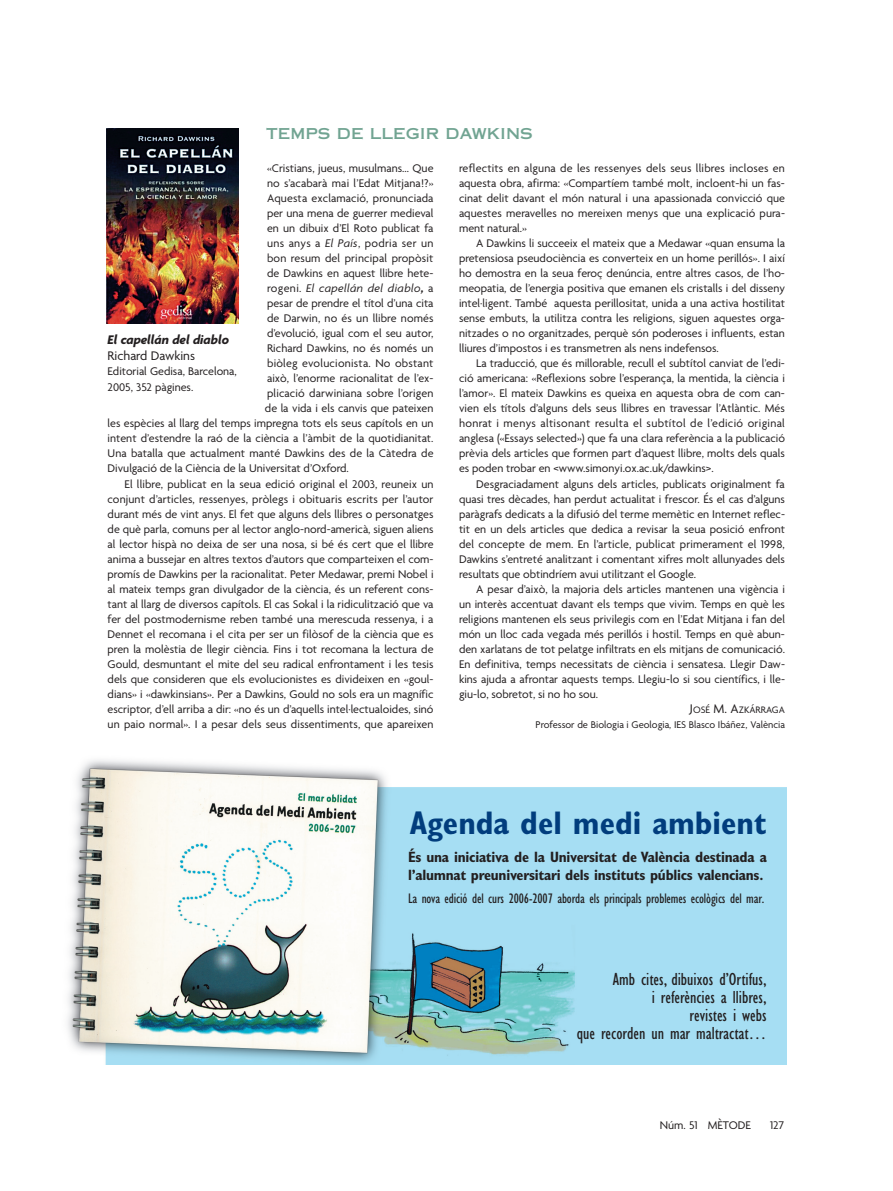
<style>
.page{position:relative;width:893px;height:1191px;background:#fff}
.page>*{position:absolute;margin:0;border:0;box-sizing:border-box;transform-origin:0 0}
.t1{font:700 condensed 32.85px "Gill Sans";color:#013d7d}
.t2{font:condensed 18px/18px "Gill Sans";color:#231f20;text-align:right}
.t3{font:700 condensed 15px/18px "Gill Sans";letter-spacing:-.015em;color:#231f20}
.t4{font:15px "Copperplate Thirty One AB";color:#71a492}
.t5{font:condensed 14.25px "Gill Sans";letter-spacing:-.005em;color:#231f20}
.t6{font:italic 700 13.5px "Agenda";color:#231f20}
.t7{font:13.5px "Agenda";color:#231f20}
.t8{font:12px/15px "Agenda";color:#231f20;text-align:justify}
.t9{font:12px "Agenda";letter-spacing:.02em;color:#231f20}
.t10{font:italic 12px "Agenda";letter-spacing:.03em;color:#231f20}
.t11{font:12px "Agenda";letter-spacing:.025em;color:#231f20}
.t12{font:10.5px "Agenda";color:#231f20}
.t13{font:10.2px "Agenda";color:#231f20}
.s1{font-style:italic}
.s2{font-style:normal}
.s3{font-weight:700}
.s4{font-size:13.5px}
</style>
<div class="page">
<img style="left:106px;top:128px;width:133px;height:196px">
<img style="left:67px;top:760px;width:719px;height:304px">
<p class="t4" style="left:266px;top:125px;width:268px">TEMPS DE LLEGIR DAWKINS</p>
<p class="t8" style="left:267px;top:162px;width:168px">«Cristians, jueus, musulmans… Que</p>
<p class="t8" style="left:267px;top:177px;width:168px">no s’acabarà mai l’Edat Mitjana!?»</p>
<p class="t8" style="left:267px;top:192px;width:168px">Aquesta exclamació, pronunciada</p>
<p class="t8" style="left:267px;top:207px;width:168px">per una mena de guerrer medieval</p>
<p class="t8" style="left:267px;top:222px;width:168px">en un dibuix d’El Roto publicat fa</p>
<p class="t11" style="left:267px;top:239px;width:168px">uns anys a <span class="s1">El País</span>, podria ser un</p>
<p class="t8" style="left:267px;top:252px;width:168px">bon resum del principal propòsit</p>
<p class="t8" style="left:267px;top:267px;width:168px">de Dawkins en aquest llibre hete-</p>
<p class="t10" style="left:267px;top:284px;width:168px"><span class="s2">rogeni.</span> El capellán del diablo<span class="s3">,</span> <span class="s2">a</span></p>
<p class="t8" style="left:267px;top:297px;width:168px">pesar de prendre el títol d’una cita</p>
<p class="t8" style="left:267px;top:312px;width:168px">de Darwin, no és un llibre només</p>
<p class="t8" style="left:267px;top:327px;width:168px">d’evolució, igual com el seu autor,</p>
<p class="t8" style="left:267px;top:342px;width:168px">Richard Dawkins, no és només un</p>
<p class="t9" style="left:267px;top:359px;width:168px">biòleg evolucionista. No obstant</p>
<p class="t8" style="left:267px;top:372px;width:168px">això, l’enorme racionalitat de l’ex-</p>
<p class="t8" style="left:267px;top:387px;width:168px">plicació darwiniana sobre l’origen</p>
<p class="t8" style="left:265px;top:402px;width:170px">de la vida i els canvis que pateixen</p>
<p class="t8" style="left:108px;top:417px;width:327px">les espècies al llarg del temps impregna tots els seus capítols en un</p>
<p class="t8" style="left:108px;top:432px;width:327px">intent d’estendre la raó de la ciència a l’àmbit de la quotidianitat.</p>
<p class="t8" style="left:108px;top:447px;width:327px">Una batalla que actualment manté Dawkins des de la Càtedra de</p>
<p class="t8" style="left:108px;top:462px;width:243px">Divulgació de la Ciència de la Universitat d’Oxford.</p>
<p class="t8" style="left:125px;top:477px;width:310px">El llibre, publicat en la seua edició original el 2003, reuneix un</p>
<p class="t8" style="left:108px;top:492px;width:327px">conjunt d’articles, ressenyes, pròlegs i obituaris escrits per l’autor</p>
<p class="t8" style="left:108px;top:507px;width:327px">durant més de vint anys. El fet que alguns dels llibres o personatges</p>
<p class="t8" style="left:108px;top:522px;width:327px">de què parla, comuns per al lector anglo-nord-americà, siguen aliens</p>
<p class="t8" style="left:108px;top:537px;width:327px">al lector hispà no deixa de ser una nosa, si bé és cert que el llibre</p>
<p class="t8" style="left:108px;top:552px;width:327px">anima a bussejar en altres textos d’autors que comparteixen el com-</p>
<p class="t8" style="left:108px;top:567px;width:327px">promís de Dawkins per la racionalitat. Peter Medawar, premi Nobel i</p>
<p class="t8" style="left:108px;top:582px;width:327px">al mateix temps gran divulgador de la ciència, és un referent cons-</p>
<p class="t8" style="left:108px;top:597px;width:327px">tant al llarg de diversos capítols. El cas Sokal i la ridiculització que va</p>
<p class="t8" style="left:108px;top:612px;width:327px">fer del postmodernisme reben també una merescuda ressenya, i a</p>
<p class="t8" style="left:108px;top:627px;width:327px">Dennet el recomana i el cita per ser un filòsof de la ciència que es</p>
<p class="t8" style="left:108px;top:642px;width:327px">pren la molèstia de llegir ciència. Fins i tot recomana la lectura de</p>
<p class="t8" style="left:108px;top:657px;width:327px">Gould, desmuntant el mite del seu radical enfrontament i les tesis</p>
<p class="t8" style="left:108px;top:672px;width:327px">dels que consideren que els evolucionistes es divideixen en «goul-</p>
<p class="t8" style="left:108px;top:687px;width:327px">dians» i «dawkinsians». Per a Dawkins, Gould no sols era un magnífic</p>
<p class="t8" style="left:108px;top:702px;width:327px">escriptor, d’ell arriba a dir: «no és un d’aquells intel·lectualoides, sinó</p>
<p class="t8" style="left:108px;top:717px;width:327px">un paio normal». I a pesar dels seus dissentiments, que apareixen</p>
<p class="t6" style="left:108px;top:334px;width:123px">El capellán del diablo</p>
<p class="t7" style="left:108px;top:350px;width:89px">Richard Dawkins</p>
<p class="t8" style="left:108px;top:364px;width:131px;line-height:15.8px">Editorial Gedisa, Barcelona,<br>2005, 352 pàgines.</p>
<p class="t8" style="left:459px;top:162px;width:327px">reflectits en alguna de les ressenyes dels seus llibres incloses en aquesta obra, afirma: «Compartíem també molt, incloent-hi un fas&shy;cinat delit davant el món natural i una apassionada convicció que aquestes meravelles no mereixen menys que una explicació pura&shy;ment natural.»</p>
<p class="t8" style="left:459px;top:237px;width:327px;text-indent:17px">A Dawkins li succeeix el mateix que a Medawar «quan ensuma la pretensiosa pseudociència es converteix en un home perillós». I així ho demostra en la seua feroç denúncia, entre altres casos, de l’ho&shy;meopatia, de l’energia positiva que emanen els cristalls i del disseny intel·ligent. També aquesta perillositat, unida a una activa hostilitat sense embuts, la utilitza contra les religions, siguen aquestes orga&shy;nitzades o no organitzades, perquè són poderoses i influents, estan lliures d’impostos i es transmetren als nens indefensos.</p>
<p class="t8" style="left:459px;top:357px;width:327px;text-indent:17px">La traducció, que és millorable, recull el subtítol canviat de l’edi&shy;ció americana: «Reflexions sobre l’esperança, la mentida, la ciència i l’amor». El mateix Dawkins es queixa en aquesta obra de com can&shy;vien els títols d’alguns dels seus llibres en travessar l’Atlàntic. Més honrat i menys altisonant resulta el subtítol de l’edició original anglesa («Essays selected») que fa una clara referència a la publicació prèvia dels articles que formen part d’aquest llibre, molts dels quals es poden trobar en &lt;www.simonyi.ox.ac.uk/dawkins&gt;.</p>
<p class="t8" style="left:459px;top:477px;width:327px;text-indent:17px">Desgraciadament alguns dels articles, publicats originalment fa quasi tres dècades, han perdut actualitat i frescor. És el cas d’alguns paràgrafs dedicats a la difusió del terme memètic en Internet reflec&shy;tit en un dels articles que dedica a revisar la seua posició enfront del concepte de mem. En l’article, publicat primerament el 1998, Dawkins s’entreté analitzant i comentant xifres molt allunyades dels resultats que obtindríem avui utilitzant el Google.</p>
<p class="t8" style="left:459px;top:582px;width:327px;text-indent:17px">A pesar d’això, la majoria dels articles mantenen una vigència i un interès accentuat davant els temps que vivim. Temps en què les religions mantenen els seus privilegis com en l’Edat Mitjana i fan del món un lloc cada vegada més perillós i hostil. Temps en què abun&shy;den xarlatans de tot pelatge infiltrats en els mitjans de comunicació.<br>En definitiva, temps necessitats de ciència i sensatesa. Llegir Daw&shy;kins ajuda a afrontar aquests temps. Llegiu-lo si sou científics, i lle&shy;giu-lo, sobretot, si no ho sou.</p>
<p class="t13" style="left:690px;top:705px;width:96px"><span class="s4">J</span>OSÉ <span class="s4">M. A</span>ZKÁRRAGA</p>
<p class="t12" style="left:536px;top:720px;width:251px">Professor de Biologia i Geologia, IES Blasco Ibáñez, València</p>
<h1 class="t1" style="left:410px;top:812px;width:359px">Agenda del medi ambient</h1>
<p class="t3" style="left:408px;top:849px;width:360px">És una iniciativa de la Universitat de València destinada a l’alumnat preuniversitari dels instituts públics valencians.</p>
<p class="t5" style="left:408px;top:893px;width:358px">La nova edició del curs 2006-2007 aborda els principals problemes ecològics del mar.</p>
<h2 class="t2" style="left:577px;top:971px;width:191px">Amb cites, dibuixos d’Ortifus,<br>i referències a llibres,<br>revistes i webs<br>que recorden un mar maltractat…</h2>
<p class="t8" style="left:660px;top:1118px;width:92px">Núm. 51 MÈTODE</p>
<p class="t8" style="left:770px;top:1118px;width:15px">127</p>
</div>
